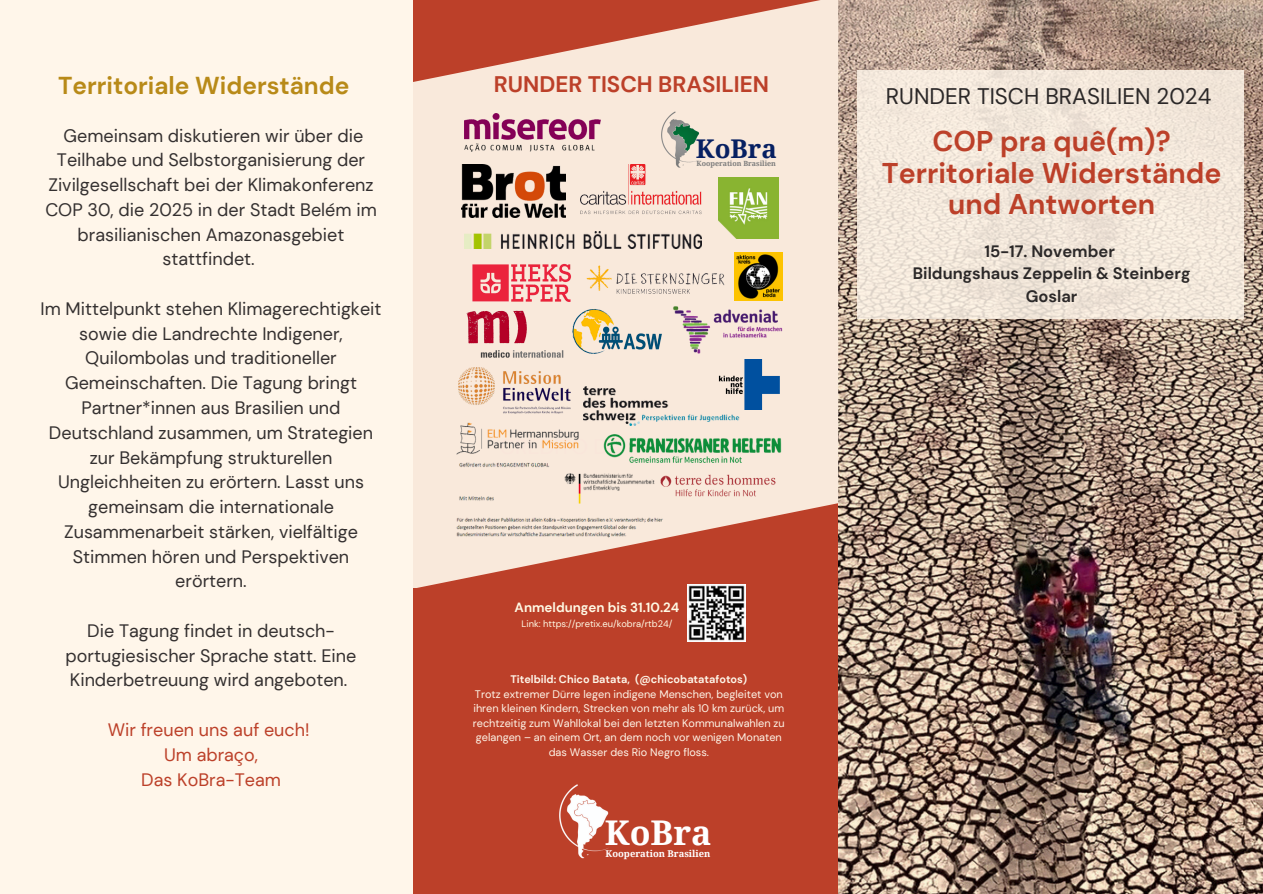
<style>
.page{position:relative;width:1263px;height:894px;background:#fff}
.page>*{position:absolute;margin:0;border:0;box-sizing:border-box;transform-origin:0 0}
.t1{font:700 34.05px "Noto Serif";color:#fff}
.t2{font:700 28.5px/31.5px "DM Sans";color:#bc4029;text-align:center}
.t3{font:700 25.8px "Noto Serif";color:#072062}
.t4{font:700 24.45px "DM Sans";color:#b88a18}
.t5{font:22.5px "DM Sans";color:#2b2828}
.t6{font:700 22.5px "DM Sans";color:#bc4029}
.t7{font:18px/24.8px "DM Sans";color:#343030;text-align:center}
.t8{font:18px "DM Sans";color:#bc4029}
.t9{font:700 16.5px/22.5px "DM Sans";color:#2b2828;text-align:center}
.t10{font:700 13.35px "DM Sans";color:#fffae5}
.t11{font:10.95px/14.5px "DM Sans";color:#fef6e9;text-align:center}
.t12{font:700 10.95px "DM Sans";color:#fef6e9}
.t13{font:700 9.45px "Noto Serif";color:#fff}
.t14{font:9.3px "DM Sans";color:#fffae5}
.t15{font:700 7.2px "Noto Serif";color:#7c7c7c}
</style>
<div class="page">
<div style="left:0;top:0;width:1263px;height:893px;background:#fff6ea"></div>
<div style="left:413px;top:0;width:425px;height:893px;background:#bc4029"></div>
<img style="left:560px;top:784px;width:49px;height:74px">
<img style="left:838px;top:0;width:425px;height:893px">
<svg style="left:857px;top:70px;width:386px;height:248px;fill:#f2e7da"></svg>
<img style="left:688px;top:588px;width:57px;height:53px">
<svg style="left:413px;top:0;width:425px;height:588px;fill:#f9e9db"></svg>
<img style="left:580px;top:165px;width:123px;height:49px">
<img style="left:584px;top:386px;width:160px;height:40px">
<img style="left:571px;top:309px;width:94px;height:45px">
<img style="left:461px;top:165px;width:104px;height:53px">
<img style="left:578px;top:264px;width:156px;height:37px">
<img style="left:464px;top:232px;width:238px;height:16px">
<img style="left:464px;top:256px;width:114px;height:53px">
<img style="left:718px;top:178px;width:61px;height:61px">
<img style="left:709px;top:360px;width:70px;height:49px">
<img style="left:672px;top:470px;width:113px;height:36px">
<img style="left:453px;top:418px;width:129px;height:39px">
<img style="left:464px;top:309px;width:102px;height:51px">
<img style="left:458px;top:367px;width:113px;height:46px">
<img style="left:602px;top:435px;width:180px;height:27px">
<img style="left:464px;top:113px;width:137px;height:39px">
<img style="left:734px;top:252px;width:48px;height:49px">
<img style="left:662px;top:109px;width:39px;height:58px">
<img style="left:672px;top:306px;width:110px;height:48px">
<img style="left:452px;top:457px;width:220px;height:87px">
<p class="t4" style="left:58px;top:69px;width:293px">Territoriale Widerstände</p>
<p class="t7" style="left:45px;top:123px;width:333px">Gemeinsam diskutieren wir über die Teilhabe und Selbstorganisierung der Zivilgesellschaft bei der Klimakonferenz COP 30, die 2025 in der Stadt Belém im brasilianischen Amazonasgebiet stattfindet.</p>
<p class="t7" style="left:41px;top:296px;width:342px">Im Mittelpunkt stehen Klimagerechtigkeit sowie die Landrechte Indigener, Quilombolas und traditioneller Gemeinschaften. Die Tagung bringt Partner*innen aus Brasilien und Deutschland zusammen, um Strategien zur Bekämpfung strukturellen Ungleichheiten zu erörtern. Lasst uns gemeinsam die internationale Zusammenarbeit stärken, vielfältige Stimmen hören und Perspektiven erörtern.</p>
<p class="t7" style="left:66px;top:618px;width:292px">Die Tagung findet in deutsch&shy;portugiesischer Sprache statt. Eine<br>Kinderbetreuung wird angeboten.</p>
<p class="t8" style="left:108px;top:718px;width:203px">Wir freuen uns auf euch!</p>
<p class="t8" style="left:164px;top:742px;width:96px">Um abraço,</p>
<p class="t8" style="left:141px;top:767px;width:141px">Das KoBra-Team</p>
<p class="t6" style="left:494px;top:69px;width:277px">RUNDER TISCH BRASILIEN</p>
<h3 class="t3" style="left:696px;top:130px;width:83px">KoBra</h3>
<p class="t15" style="left:696px;top:159px;width:81px">Kooperation Brasilien</p>
<p class="t10" style="left:515px;top:598px;width:166px">Anmeldungen bis 31.10.24</p>
<p class="t14" style="left:522px;top:617px;width:152px">Link: https://pretix.eu/kobra/rtb24/</p>
<p class="t12" style="left:510px;top:672px;width:238px">Titelbild: Chico Batata, (@chicobatatafotos)</p>
<p class="t11" style="left:473px;top:686px;width:313px">Trotz extremer Dürre legen indigene Menschen, begleitet von ihren kleinen Kindern, Strecken von mehr als 10 km zurück, um rechtzeitig zum Wahllokal bei den letzten Kommunalwahlen zu gelangen – an einem Ort, an dem noch vor wenigen Monaten das Wasser des Rio Negro floss.</p>
<h1 class="t1" style="left:605px;top:808px;width:108px">KoBra</h1>
<p class="t13" style="left:605px;top:846px;width:106px">Kooperation Brasilien</p>
<p class="t5" style="left:886px;top:82px;width:327px">RUNDER TISCH BRASILIEN 2024</p>
<p class="t2" style="left:882px;top:125px;width:341px">COP pra quê(m)?<br>Territoriale Widerstände und Antworten</p>
<p class="t9" style="left:913px;top:240px;width:279px">15-17. November<br>Bildungshaus Zeppelin &amp; Steinberg<br>Goslar</p>
</div>
